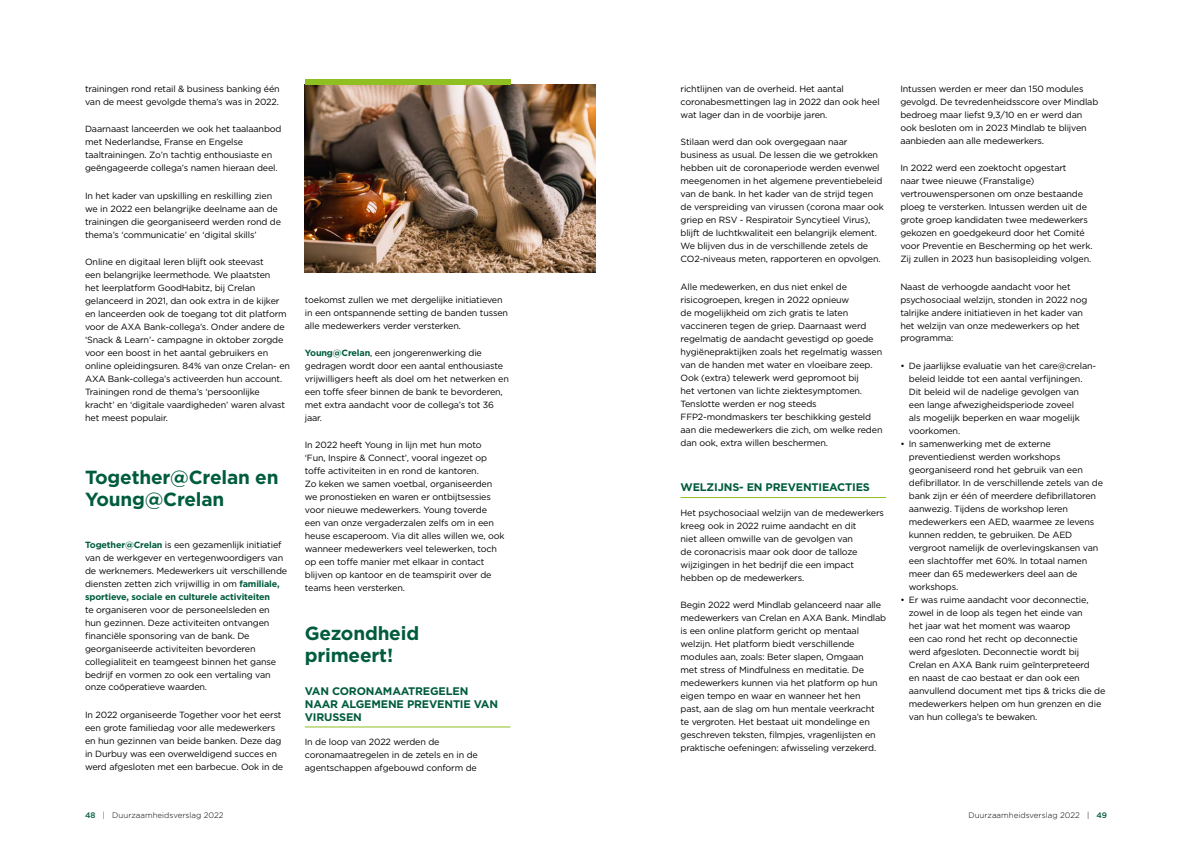
<style>
.page{position:relative;width:1191px;height:842px;background:#fff}
.page>*{position:absolute;margin:0;border:0;box-sizing:border-box;transform-origin:0 0}
.t1{font:700 19px/22px "Gotham";letter-spacing:-.01em;color:#005c3c}
.t2{font:700 11px/13px "Gotham";letter-spacing:-.015em;color:#005c3c}
.t3{font:9px/13px "Gotham";letter-spacing:-.015em;color:#000}
.t4{font:300 8px "Gotham";color:#000}
.s1{font-weight:700;color:#005c3c}
.s2{font-weight:500;color:#005c3c}
</style>
<div class="page">
<hr style="left:305px;top:727px;width:205px;height:1px;background:#90bf21">
<img style="left:305px;top:84px;width:290px;height:189px">
<div style="left:305px;top:79px;width:205px;height:5px;background:#90bf21"></div>
<hr style="left:680px;top:497px;width:206px;height:1px;background:#90bf21">
<p class="t3" style="left:85px;top:82px;width:196px">trainingen rond retail &amp; business banking één van de meest gevolgde thema’s was in 2022.</p>
<p class="t3" style="left:85px;top:123px;width:198px">Daarnaast lanceerden we ook het taalaanbod met Nederlandse, Franse en Engelse taaltrainingen. Zo’n tachtig enthousiaste en geëngageerde collega’s namen hieraan deel.</p>
<p class="t3" style="left:85px;top:189px;width:197px">In het kader van upskilling en reskilling zien we in 2022 een belangrijke deelname aan de trainingen die georganiseerd werden rond de thema’s ‘communicatie’ en ‘digital skills’</p>
<p class="t3" style="left:85px;top:255px;width:207px">Online en digitaal leren blijft ook steevast<br>een belangrijke leermethode. We plaatsten<br>het leerplatform GoodHabitz, bij Crelan gelanceerd in 2021, dan ook extra in de kijker en lanceerden ook de toegang tot dit platform voor de AXA Bank-collega’s. Onder andere de ‘Snack &amp; Learn’- campagne in oktober zorgde voor een boost in het aantal gebruikers en online opleidingsuren. 84% van onze Crelan- en AXA Bank-collega’s activeerden hun account.<br>Trainingen rond de thema’s ‘persoonlijke kracht’ en ‘digitale vaardigheden’ waren alvast het meest populair.</p>
<h1 class="t1" style="left:85px;top:466px;width:195px">Together@Crelan en<br>Young@Crelan</h1>
<p class="t3" style="left:85px;top:538px;width:204px"><span class="s1">Together@Crelan</span> is een gezamenlijk initiatief van de werkgever en vertegenwoordigers van de werknemers. Medewerkers uit verschillende diensten zetten zich vrijwillig in om <span class="s1">familiale, sportieve, sociale en culturele activiteiten</span></p>
<p class="t3" style="left:85px;top:603px;width:193px">te organiseren voor de personeelsleden en hun gezinnen. Deze activiteiten ontvangen financiële sponsoring van de bank. De georganiseerde activiteiten bevorderen collegialiteit en teamgeest binnen het ganse bedrijf en vormen zo ook een vertaling van onze coöperatieve waarden.</p>
<p class="t3" style="left:85px;top:708px;width:200px">In 2022 organiseerde Together voor het eerst een grote familiedag voor alle medewerkers en hun gezinnen van beide banken. Deze dag in Durbuy was een overweldigend succes en werd afgesloten met een barbecue. Ook in de</p>
<p class="t3" style="left:305px;top:293px;width:205px">toekomst zullen we met dergelijke initiatieven in een ontspannende setting de banden tussen alle medewerkers verder versterken.</p>
<p class="t3" style="left:305px;top:346px;width:206px"><span class="s1">Young@Crelan</span>, een jongerenwerking die gedragen wordt door een aantal enthousiaste vrijwilligers heeft als doel om het netwerken en een toffe sfeer binnen de bank te bevorderen, met extra aandacht voor de collega’s tot 36 jaar.</p>
<p class="t3" style="left:305px;top:438px;width:201px">In 2022 heeft Young in lijn met hun moto ‘Fun, Inspire &amp; Connect’, vooral ingezet op toffe activiteiten in en rond de kantoren.<br>Zo keken we samen voetbal, organiseerden we pronostieken en waren er ontbijtsessies voor nieuwe medewerkers. Young toverde een van onze vergaderzalen zelfs om in een heuse escaperoom. Via dit alles willen we, ook wanneer medewerkers veel telewerken, toch op een toffe manier met elkaar in contact blijven op kantoor en de teamspirit over de teams heen versterken.</p>
<h1 class="t1" style="left:305px;top:622px;width:116px">Gezondheid primeert!</h1>
<p class="t2" style="left:305px;top:684px;width:195px">VAN CORONAMAATREGELEN<br>NAAR ALGEMENE PREVENTIE VAN<br>VIRUSSEN</p>
<p class="t3" style="left:305px;top:735px;width:174px">In de loop van 2022 werden de coronamaatregelen in de zetels en in de agentschappen afgebouwd conform de</p>
<p class="t3" style="left:680px;top:82px;width:201px">richtlijnen van de overheid. Het aantal coronabesmettingen lag in 2022 dan ook heel wat lager dan in de voorbije jaren.</p>
<p class="t3" style="left:680px;top:136px;width:205px">Stilaan werd dan ook overgegaan naar business as usual. De lessen die we getrokken hebben uit de coronaperiode werden evenwel meegenomen in het algemene preventiebeleid van de bank. In het kader van de strijd tegen de verspreiding van virussen (corona maar ook griep en RSV - Respiratoir Syncytieel Virus), blijft de luchtkwaliteit een belangrijk element.<br>We blijven dus in de verschillende zetels de CO2-niveaus meten, rapporteren en opvolgen.</p>
<p class="t3" style="left:680px;top:280px;width:203px">Alle medewerken, en dus niet enkel de risicogroepen, kregen in 2022 opnieuw<br>de mogelijkheid om zich gratis te laten vaccineren tegen de griep. Daarnaast werd regelmatig de aandacht gevestigd op goede hygiënepraktijken zoals het regelmatig wassen van de handen met water en vloeibare zeep.<br>Ook (extra) telewerk werd gepromoot bij<br>het vertonen van lichte ziektesymptomen.<br>Tenslotte werden er nog steeds FFP2-mondmaskers ter beschikking gesteld aan die medewerkers die zich, om welke reden dan ook, extra willen beschermen.</p>
<p class="t2" style="left:680px;top:481px;width:191px">WELZIJNS- EN PREVENTIEACTIES</p>
<p class="t3" style="left:680px;top:506px;width:205px">Het psychosociaal welzijn van de medewerkers kreeg ook in 2022 ruime aandacht en dit<br>niet alleen omwille van de gevolgen van<br>de coronacrisis maar ook door de talloze wijzigingen in het bedrijf die een impact hebben op de medewerkers.</p>
<p class="t3" style="left:680px;top:598px;width:207px">Begin 2022 werd Mindlab gelanceerd naar alle medewerkers van Crelan en AXA Bank. Mindlab is een online platform gericht op mentaal welzijn. Het platform biedt verschillende modules aan, zoals: Beter slapen, Omgaan<br>met stress of Mindfulness en meditatie. De medewerkers kunnen via het platform op hun eigen tempo en waar en wanneer het hen<br>past, aan de slag om hun mentale veerkracht<br>te vergroten. Het bestaat uit mondelinge en geschreven teksten, filmpjes, vragenlijsten en praktische oefeningen: afwisseling verzekerd.</p>
<p class="t3" style="left:900px;top:82px;width:199px">Intussen werden er meer dan 150 modules gevolgd. De tevredenheidsscore over Mindlab bedroeg maar liefst 9,3/10 en er werd dan ook besloten om in 2023 Mindlab te blijven aanbieden aan alle medewerkers.</p>
<p class="t3" style="left:900px;top:161px;width:194px">In 2022 werd een zoektocht opgestart<br>naar twee nieuwe (Franstalige) vertrouwenspersonen om onze bestaande ploeg te versterken. Intussen werden uit de grote groep kandidaten twee medewerkers gekozen en goedgekeurd door het Comité voor Preventie en Bescherming op het werk.<br>Zij zullen in 2023 hun basisopleiding volgen.</p>
<p class="t3" style="left:900px;top:280px;width:188px">Naast de verhoogde aandacht voor het psychosociaal welzijn, stonden in 2022 nog talrijke andere initiatieven in het kader van het welzijn van onze medewerkers op het programma:</p>
<p class="t3" style="left:909px;top:359px;width:189px;text-indent:-9px">• De jaarlijkse evaluatie van het care@crelan&shy;beleid leidde tot een aantal verfijningen.<br>Dit beleid wil de nadelige gevolgen van een lange afwezigheidsperiode zoveel<br>als mogelijk beperken en waar mogelijk voorkomen.</p>
<p class="t3" style="left:909px;top:437px;width:196px;text-indent:-9px">• In samenwerking met de externe preventiedienst werden workshops georganiseerd rond het gebruik van een defibrillator. In de verschillende zetels van de bank zijn er één of meerdere defibrillatoren aanwezig. Tijdens de workshop leren medewerkers een AED, waarmee ze levens kunnen redden, te gebruiken. De AED vergroot namelijk de overlevingskansen van een slachtoffer met 60%. In totaal namen meer dan 65 medewerkers deel aan de workshops.</p>
<p class="t3" style="left:909px;top:593px;width:198px;text-indent:-9px">• Er was ruime aandacht voor deconnectie, zowel in de loop als tegen het einde van<br>het jaar wat het moment was waarop<br>een cao rond het recht op deconnectie<br>werd afgesloten. Deconnectie wordt bij Crelan en AXA Bank ruim geïnterpreteerd<br>en naast de cao bestaat er dan ook een aanvullend document met tips &amp; tricks die de medewerkers helpen om hun grenzen en die van hun collega’s te bewaken.</p>
<p class="t4" style="left:85px;top:810px;width:140px"><span class="s2">48</span> | Duurzaamheidsverslag 2022</p>
<p class="t4" style="left:968px;top:810px;width:140px">Duurzaamheidsverslag 2022 | <span class="s2">49</span></p>
</div>
